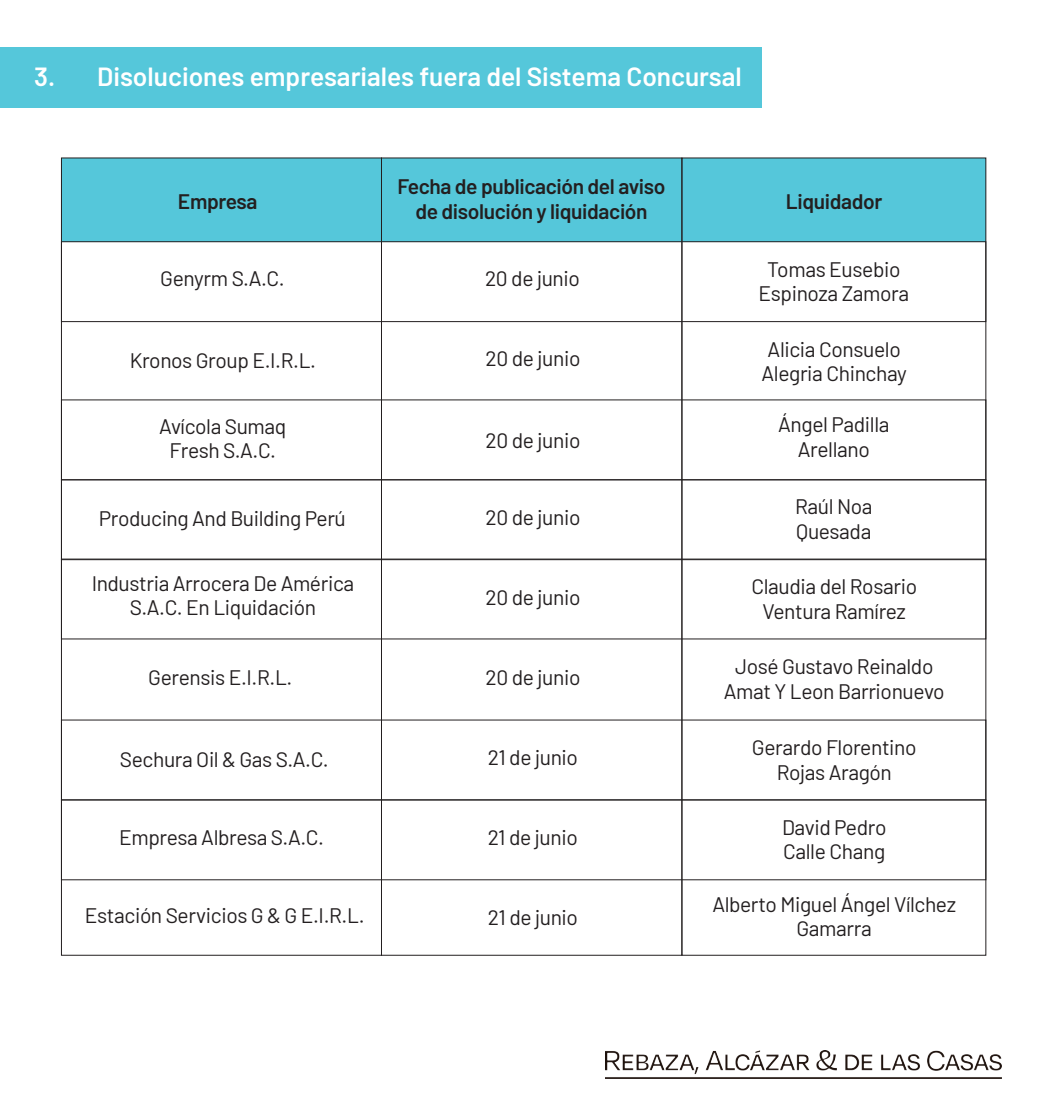
<style>
.page{position:relative;width:1042px;height:1105px;background:#fff}
.page>*{position:absolute;margin:0;border:0;box-sizing:border-box;transform-origin:0 0}
.t1{font:600 26.25px "Barlow";color:#fff}
.t2{font:21px/24.5px "Barlow";letter-spacing:-.02em;color:#231f20;text-align:center}
.t3{font:600 21px/24.5px "Barlow";letter-spacing:-.02em;color:#231f20;text-align:center}
</style>
<div class="page">
<div style="left:61px;top:158px;width:925px;height:84px;background:#55c7da"></div>
<div style="left:61px;top:241px;width:925px;height:81px;border:1px solid #231f20"></div>
<div style="left:61px;top:479px;width:925px;height:81px;border:1px solid #231f20"></div>
<div style="left:61px;top:559px;width:925px;height:80px;border:1px solid #231f20"></div>
<div style="left:61px;top:799px;width:925px;height:81px;border:1px solid #231f20"></div>
<div style="left:0;top:47px;width:762px;height:61px;background:#55c7da"></div>
<img style="left:605px;top:1050px;width:396px;height:29px">
<p class="t1" style="left:34px;top:57px;width:709px">3. Disoluciones empresariales fuera del Sistema Concursal</p>
<p class="t3" style="left:397px;top:173px;width:270px">Fecha de publicación del aviso de disolución y liquidación</p>
<p class="t3" style="left:178px;top:188px;width:81px">Empresa</p>
<p class="t3" style="left:786px;top:188px;width:98px">Liquidador</p>
<p class="t2" style="left:160px;top:264px;width:126px">Genyrm S.A.C.</p>
<p class="t2" style="left:485px;top:264px;width:96px">20 de junio</p>
<p class="t2" style="left:758px;top:255px;width:152px">Tomas Eusebio<br>Espinoza Zamora</p>
<p class="t2" style="left:130px;top:346px;width:188px">Kronos Group E.I.R.L.</p>
<p class="t2" style="left:485px;top:345px;width:96px">20 de junio</p>
<p class="t2" style="left:761px;top:335px;width:147px;text-align:left">Alicia Consuelo<br>Alegria Chinchay</p>
<p class="t2" style="left:159px;top:412px;width:129px">Avícola Sumaq<br>Fresh S.A.C.</p>
<p class="t2" style="left:778px;top:411px;width:113px">Ángel Padilla<br>Arellano</p>
<p class="t2" style="left:485px;top:427px;width:96px">20 de junio</p>
<p class="t2" style="left:99px;top:505px;width:249px">Producing And Building Perú</p>
<p class="t2" style="left:485px;top:504px;width:96px">20 de junio</p>
<p class="t2" style="left:795px;top:493px;width:79px;text-align:left">Raúl Noa<br>Quesada</p>
<p class="t2" style="left:92px;top:569px;width:264px">Industria Arrocera De América<br>S.A.C. En Liquidación</p>
<p class="t2" style="left:485px;top:584px;width:96px">20 de junio</p>
<p class="t2" style="left:751px;top:573px;width:167px">Claudia del Rosario<br>Ventura Ramírez</p>
<p class="t2" style="left:148px;top:663px;width:146px">Gerensis E.I.R.L.</p>
<p class="t2" style="left:485px;top:663px;width:96px">20 de junio</p>
<p class="t2" style="left:724px;top:653px;width:222px">José Gustavo Reinaldo<br>Amat Y Leon Barrionuevo</p>
<p class="t2" style="left:120px;top:746px;width:210px">Sechura Oil &amp; Gas S.A.C.</p>
<p class="t2" style="left:488px;top:744px;width:92px">21 de junio</p>
<p class="t2" style="left:752px;top:734px;width:166px">Gerardo Florentino<br>Rojas Aragón</p>
<p class="t2" style="left:119px;top:823px;width:206px">Empresa Albresa S.A.C.</p>
<p class="t2" style="left:488px;top:823px;width:92px">21 de junio</p>
<p class="t2" style="left:782px;top:813px;width:106px;text-align:left">David Pedro<br>Calle Chang</p>
<p class="t2" style="left:85px;top:902px;width:281px">Estación Servicios G &amp; G E.I.R.L.</p>
<p class="t2" style="left:488px;top:904px;width:92px">21 de junio</p>
<p class="t2" style="left:712px;top:890px;width:245px">Alberto Miguel Ángel Vílchez<br>Gamarra</p>
</div>
